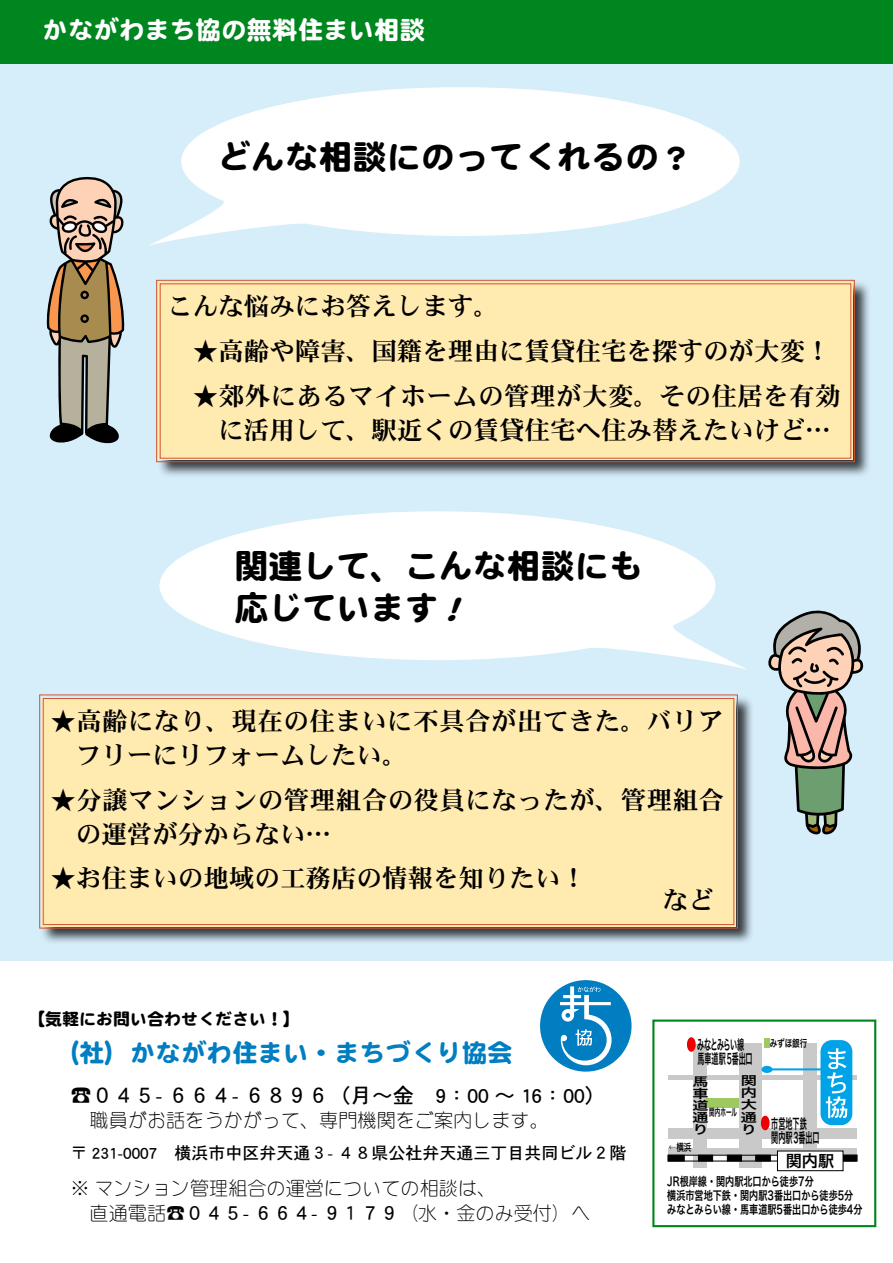
<style>
.page{position:relative;width:893px;height:1263px;background:#fff}
.page>*{position:absolute;margin:0;border:0;box-sizing:border-box;transform-origin:0 0}
.t1{font:34.05px/42.5px "DF Maru Gothic Std W9";color:#000}
.t2{font:25.5px/34px "DFHS Mincho Std W7";color:#000}
.t3{font:25.5px "DF Maru Gothic Std W9";color:#007ec1}
.t4{font:25.5px "DF Maru Gothic SB MP RKSJ H";color:#fff}
.t5{font:21.3px "DFHS Gothic Std W5";color:#000}
.t6{font:19.2px/25.5px "DFSM Gothic Std W2";color:#000}
.t7{font:16.95px "DFHS Gothic Std W5";color:#000}
.t8{font:16.95px "DF Maru Gothic SB MP RKSJ H";color:#000}
.t9{font:16.2px "Hira Kaku Pro W6";color:#000}
.t10{font:14.1px/14.1px "Hira Kaku Pro W6";letter-spacing:-.015em;color:#000;scale:.5 1}
.t11{font:12.15px/14.2px "Hira Kaku Pro W6";color:#000;scale:.75 1}
.t12{font:12.15px/12.1px "Hira Kaku Pro W6";color:#000;text-align:justify;scale:1.33 1}
.t13{font:10.2px "Hira Kaku Pro W6";color:#000;scale:.75 1}
.t14{font:10.2px "Hira Kaku Pro W6";color:#000;scale:.55 1}
.s1{font-style:italic}
.s2{font-family:"DFHS Gothic Std W5"}
</style>
<div class="page">
<div style="left:0;top:0;width:893px;height:75px;background:#00861f"></div>
<div style="left:0;top:65px;width:893px;height:896px;background:#d6edfa"></div>
<div style="left:157px;top:280px;width:714px;height:198px;background:#000;opacity:.75"></div>
<div style="left:156px;top:280px;width:699px;height:182px;background:#ffeab0"></div>
<div style="left:160px;top:283px;width:691px;height:176px;border:1px solid #d25434"></div>
<svg style="left:46px;top:176px;width:79px;height:268px"></svg>
<svg style="left:768px;top:610px;width:95px;height:225px"></svg>
<svg style="left:150px;top:87px;width:590px;height:158px;fill:#fff"></svg>
<svg style="left:159px;top:511px;width:588px;height:159px;fill:#fff"></svg>
<div style="left:40px;top:695px;width:714px;height:250px;background:#000;opacity:.75"></div>
<div style="left:39px;top:694px;width:699px;height:235px;background:#ffeab0"></div>
<div style="left:43px;top:698px;width:691px;height:227px;border:1px solid #d25434"></div>
<div style="left:652px;top:1019px;width:224px;height:208px;border:2px solid #00861f"></div>
<div style="left:540px;top:980px;width:91px;height:91px;background:#007ec1;border-radius:50%"></div>
<svg style="left:560px;top:986px;width:52px;height:79px"></svg>
<div style="left:693px;top:1043px;width:14px;height:124px;background:#cac9c9"></div>
<div style="left:739px;top:1043px;width:22px;height:124px;background:#cac9c9"></div>
<div style="left:803px;top:1043px;width:13px;height:107px;background:#cac9c9"></div>
<div style="left:668px;top:1148px;width:189px;height:7px;background:#cac9c9"></div>
<div style="left:668px;top:1129px;width:189px;height:10px;background:#cac9c9"></div>
<div style="left:668px;top:1075px;width:189px;height:5px;background:#cac9c9"></div>
<div style="left:668px;top:1155px;width:16px;height:6px;background:#000"></div>
<div style="left:698px;top:1155px;width:15px;height:6px;background:#000"></div>
<div style="left:727px;top:1155px;width:15px;height:6px;background:#000"></div>
<div style="left:755px;top:1155px;width:16px;height:6px;background:#000;border:1px solid #000"></div>
<div style="left:841px;top:1155px;width:16px;height:6px;background:#000"></div>
<div style="left:764px;top:1039px;width:5px;height:9px;background:#9dc960"></div>
<div style="left:707px;top:1099px;width:32px;height:9px;background:#9dc960"></div>
<svg style="left:761px;top:1116px;width:9px;height:14px"></svg>
<div style="left:777px;top:1150px;width:66px;height:21px;background:#fff;border:1px solid #000"></div>
<div style="left:761px;top:1066px;width:12px;height:7px;background:#00a3e7;border-radius:50%"></div>
<hr style="left:767px;top:1068px;width:56px;height:2px;background:#00a3e7">
<div style="left:820px;top:1040px;width:32px;height:85px;background:#00a3e7;border-radius:11px"></div>
<svg style="left:826px;top:1048px;width:21px;height:70px"></svg>
<svg style="left:687px;top:1037px;width:9px;height:15px"></svg>
<p class="t4" style="left:43px;top:17px;width:384px">かながわまち協の無料住まい相談</p>
<h1 class="t1" style="left:217px;top:135px;width:478px">どんな相談にのってくれるの？</h1>
<p class="t2" style="left:167px;top:289px;width:333px">こんな悩みにお答えします。</p>
<p class="t2" style="left:193px;top:333px;width:639px">★高齢や障害、国籍を理由に賃貸住宅を探すのが大変！</p>
<p class="t2" style="left:218px;top:378px;width:624px;text-indent:-26px">★郊外にあるマイホームの管理が大変。その住居を有効に活用して、駅近くの賃貸住宅へ住み替えたいけど…</p>
<h1 class="t1" style="left:235px;top:544px;width:410px">関連して、こんな相談にも応じています<span class="s1">！</span></h1>
<p class="t2" style="left:76px;top:703px;width:649px;text-indent:-26px">★高齢になり、現在の住まいに不具合が出てきた。バリアフリーにリフォームしたい。</p>
<p class="t2" style="left:76px;top:782px;width:650px;text-indent:-26px">★分譲マンションの管理組合の役員になったが、管理組合の運営が分からない…</p>
<p class="t2" style="left:50px;top:861px;width:614px">★お住まいの地域の工務店の情報を知りたい！　　　</p>
<p class="t2" style="left:663px;top:882px;width:53px">など</p>
<p class="t8" style="left:28px;top:1010px;width:274px">【気軽にお問い合わせください！】</p>
<p class="t3" style="left:54px;top:1039px;width:461px">（社）かながわ住まい・まちづくり協会</p>
<p class="t5" style="left:71px;top:1084px;width:537px">☎０４５- ６６４- ６８９６（月〜金　9：00 〜 16：00）</p>
<p class="t6" style="left:90px;top:1107px;width:461px">職員がお話をうかがって、専門機関をご案内します。</p>
<p class="t7" style="left:71px;top:1144px;width:558px">〒 231-0007　横浜市中区弁天通３- ４８県公社弁天通三丁目共同ビル２階</p>
<p class="t6" style="left:90px;top:1175px;width:502px;text-indent:-19px">※ マンション管理組合の運営についての相談は、<br>直通電話<span class="s2">☎０４５- ６６４- ９１７９</span>（水・金のみ受付）へ</p>
<p class="t10" style="left:697px;top:1037px;width:113px">みなとみらい線馬車道駅５番出口</p>
<p class="t13" style="left:770px;top:1034px;width:51px">みずほ銀行</p>
<p class="t12" style="left:692px;top:1074px;width:14px">馬車道通り</p>
<p class="t12" style="left:741px;top:1074px;width:14px">関内大通</p>
<p class="t14" style="left:709px;top:1103px;width:52px">関内ホール</p>
<p class="t10" style="left:771px;top:1116px;width:98px;text-indent:-30px"><sub>り</sub> 市営地下鉄<br>関内駅３番出口</p>
<p class="t9" style="left:786px;top:1146px;width:50px">関内駅</p>
<p class="t13" style="left:669px;top:1138px;width:32px">←横浜</p>
<p class="t11" style="left:667px;top:1173px;width:262px">JR根岸線・関内駅北口から徒歩7分<br>横浜市営地下鉄・関内駅3番出口から徒歩5分みなとみらい線・馬車道駅5番出口から徒歩4分</p>
</div>
